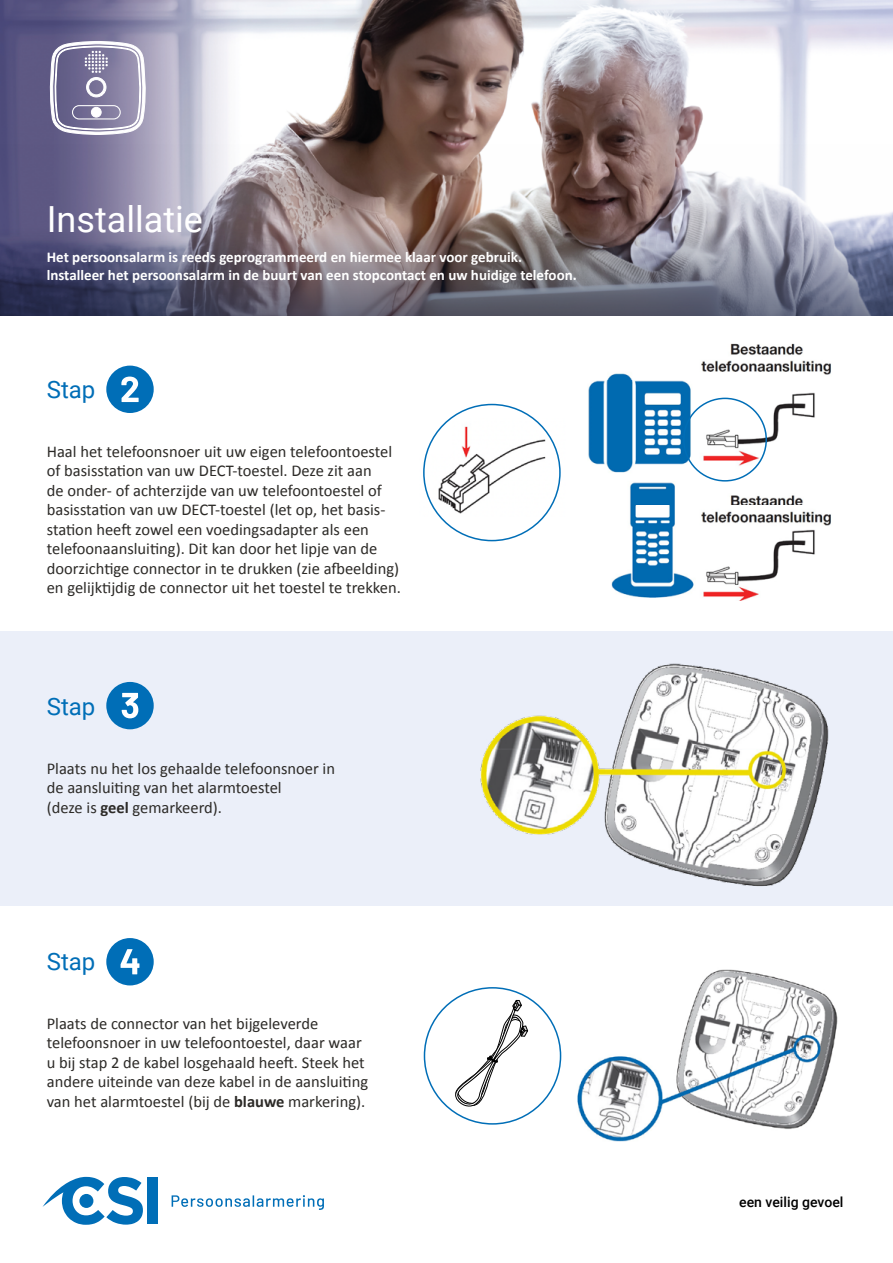
<style>
.page{position:relative;width:893px;height:1263px;background:#fff}
.page>*{position:absolute;margin:0;border:0;box-sizing:border-box;transform-origin:0 0}
.t1{font:36px "Roboto";color:#fff}
.t2{font:24px "Roboto";color:#006eb7}
.t3{font:16.5px/19.5px "Calibri";color:#2c2a27}
.t4{font:700 15px/18px "Calibri";color:#fff}
.t5{font:500 14.1px "Roboto";color:#000}
.s1{font-weight:700}
</style>
<div class="page">
<div style="left:106px;top:366px;width:48px;height:47px;background:#006eb7;border-radius:50%"></div>
<img style="left:0;top:0;width:893px;height:145px">
<div style="left:0;top:631px;width:893px;height:275px;background:#ebeff9"></div>
<img style="left:588px;top:343px;width:244px;height:257px">
<svg style="left:121px;top:377px;width:18px;height:25px"></svg>
<div style="left:106px;top:682px;width:48px;height:47px;background:#006eb7;border-radius:50%"></div>
<svg style="left:122px;top:693px;width:16px;height:25px"></svg>
<div style="left:106px;top:938px;width:48px;height:47px;background:#006eb7;border-radius:50%"></div>
<svg style="left:121px;top:949px;width:18px;height:25px"></svg>
<img style="left:423px;top:418px;width:138px;height:99px">
<div style="left:683px;top:398px;width:84px;height:84px;border:2px solid #006eb7;border-radius:50%"></div>
<svg style="left:48px;top:41px;width:99px;height:94px"></svg>
<div style="left:91px;top:107px;width:10px;height:10px;background:#fff;border-radius:50%"></div>
<div style="left:91px;top:107px;width:10px;height:10px;border:1px solid #fff;border-radius:50%"></div>
<svg style="left:172px;top:1195px;width:152px;height:15px"></svg>
<div style="left:147px;top:1178px;width:10px;height:46px;background:#006eb7"></div>
<svg style="left:43px;top:1177px;width:100px;height:48px"></svg>
<div style="left:79px;top:1194px;width:14px;height:14px;background:#006eb7;border-radius:50%"></div>
<img style="left:482px;top:969px;width:356px;height:173px">
<img style="left:480px;top:663px;width:349px;height:224px">
<svg style="left:454px;top:999px;width:74px;height:109px"></svg>
<img style="left:0;top:145px;width:893px;height:171px">
<h1 class="t1" style="left:47px;top:194px;width:158px">Installatie</h1>
<p class="t4" style="left:47px;top:248px;width:531px">Het persoonsalarm is reeds geprogrammeerd en hiermee klaar voor gebruik. lnstalleer het persoonsalarm in de buurt van een stopcontact en uw huidige telefoon.</p>
<h2 class="t2" style="left:47px;top:373px;width:50px">Stap</h2>
<p class="t3" style="left:47px;top:441px;width:356px">Haal het telefoonsnoer uit uw eigen telefoontoestel of basisstation van uw DECT-toestel. Deze zit aan<br>de onder- of achterzijde van uw telefoontoestel of basisstation van uw DECT-toestel (let op, het basis&shy;station heeft zowel een voedingsadapter als een telefoonaansluiting). Dit kan door het lipje van de doorzichtige connector in te drukken (zie afbeelding) en gelijktijdig de connector uit het toestel te trekken.</p>
<h2 class="t2" style="left:47px;top:690px;width:50px">Stap</h2>
<p class="t3" style="left:47px;top:758px;width:290px">Plaats nu het los gehaalde telefoonsnoer in de aansluiting van het alarmtoestel<br>(deze is <span class="s1">geel</span> gemarkeerd).</p>
<h2 class="t2" style="left:47px;top:945px;width:50px">Stap</h2>
<p class="t3" style="left:47px;top:1012px;width:323px">Plaats de connector van het bijgeleverde telefoonsnoer in uw telefoontoestel, daar waar u bij stap 2 de kabel losgehaald heeft. Steek het andere uiteinde van deze kabel in de aansluiting van het alarmtoestel (bij de <span class="s1">blauwe</span> markering).</p>
<p class="t5" style="left:739px;top:1192px;width:106px">een veilig gevoel</p>
</div>
